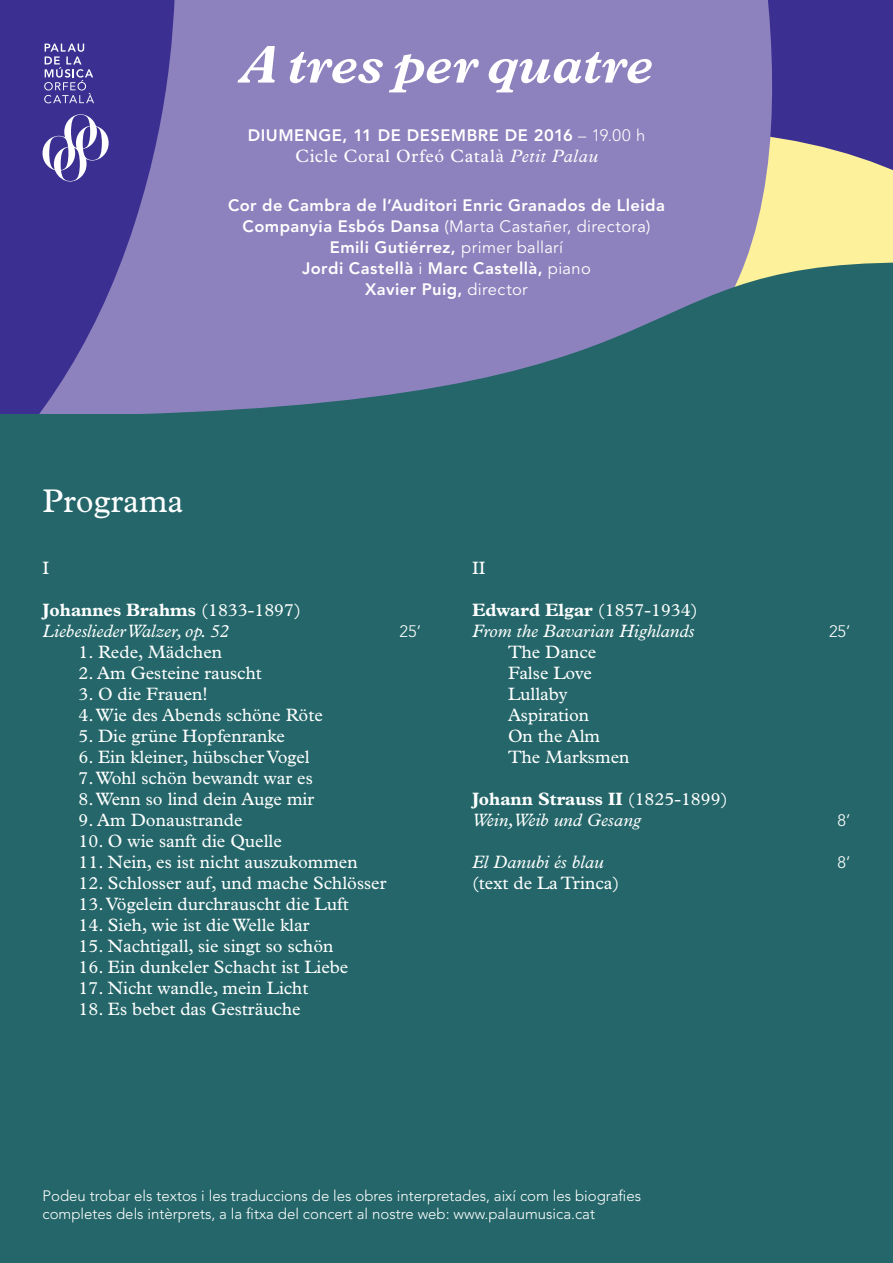
<style>
.page{position:relative;width:893px;height:1263px;background:#fff}
.page>*{position:absolute;margin:0;border:0;box-sizing:border-box;transform-origin:0 0}
.t1{font:italic 700 52.5px "Plantin Std";letter-spacing:-.005em;color:#fff}
.t2{font:33px "Plantin Std";color:#fff}
.t3{font:18px/21px "Plantin Std";color:#fff}
.t4{font:italic 18px/21px "Plantin Std";color:#fff}
.t5{font:18px "Plantin Std";letter-spacing:.03em;color:#fff}
.t6{font:800 16.5px/21px "Avenir LT Std";letter-spacing:.03em;color:#fff;text-align:center}
.t7{font:300 16.5px "Avenir LT Std";color:#fff}
.t8{font:300 15px/18px "Avenir LT Std";color:#fff}
.s1{font-weight:300}
.s2{font-style:italic}
.s3{font-weight:400}
.s4{font-weight:700;font-style:normal}
.s5{font-style:normal}
</style>
<div class="page">
<svg style="left:836px;top:0;width:57px;height:263px;background:#877c95"></svg>
<svg style="left:263px;top:0;width:573px;height:263px;background:#8e83b8"></svg>
<svg style="left:263px;top:263px;width:630px;height:152px;background:#5a7593"></svg>
<svg style="left:0;top:0;width:263px;height:415px;background:#675ca9"></svg>
<svg style="left:44px;top:44px;width:50px;height:59px;background:#6158a7"></svg>
<svg style="left:43px;top:114px;width:66px;height:67px"></svg>
<div style="left:0;top:415px;width:893px;height:848px;background:#246669"></div>
<h1 class="t1" style="left:240px;top:33px;width:414px">A tres per quatre</h1>
<p class="t6" style="left:248px;top:125px;width:399px">Diumenge, 11 de desembre de 2016 <span class="s1">– 19.00 h</span></p>
<p class="t5" style="left:295px;top:146px;width:304px">Cicle Coral Orfeó Català <span class="s2">Petit Palau</span></p>
<p class="t6" style="left:228px;top:195px;width:438px">Cor de Cambra de l’Auditori Enric Granados de Lleida Companyia Esbós Dansa <span class="s3">(Marta Castañer, directora)<br></span>Emili Gutiérrez, <span class="s3">primer ballarí<br></span>Jordi Castellà <span class="s3">i</span> Marc Castellà, <span class="s3">piano<br></span>Xavier Puig, <span class="s3">director</span></p>
<h2 class="t2" style="left:43px;top:482px;width:142px">Programa</h2>
<p class="t3" style="left:43px;top:557px;width:8px">I</p>
<p class="t4" style="left:43px;top:599px;width:260px"><span class="s4">Johannes Brahms</span> <span class="s5">(1833-1897)<br></span>Liebeslieder Walzer, op. 52</p>
<p class="t7" style="left:399px;top:621px;width:23px">25’</p>
<p class="t3" style="left:472px;top:557px;width:15px">II</p>
<p class="t4" style="left:472px;top:599px;width:227px"><span class="s4">Edward Elgar</span> <span class="s5">(1857-1934)<br></span>From the Bavarian Highlands</p>
<p class="t7" style="left:829px;top:621px;width:23px">25’</p>
<p class="t3" style="left:79px;top:641px;width:145px">1. Rede, Mädchen</p>
<p class="t3" style="left:79px;top:662px;width:185px">2. Am Gesteine rauscht</p>
<p class="t3" style="left:79px;top:683px;width:131px">3. O die Frauen!</p>
<p class="t3" style="left:79px;top:704px;width:246px">4. Wie des Abends schöne Röte</p>
<p class="t3" style="left:79px;top:725px;width:208px">5. Die grüne Hopfenranke</p>
<p class="t3" style="left:79px;top:746px;width:233px">6. Ein kleiner, hübscher Vogel</p>
<p class="t3" style="left:79px;top:767px;width:236px">7. Wohl schön bewandt war es</p>
<p class="t3" style="left:79px;top:788px;width:237px">8. Wenn so lind dein Auge mir</p>
<p class="t3" style="left:79px;top:809px;width:166px">9. Am Donaustrande</p>
<p class="t3" style="left:79px;top:830px;width:205px">10. O wie sanft die Quelle</p>
<p class="t3" style="left:79px;top:851px;width:281px">11. Nein, es ist nicht auszukommen</p>
<p class="t3" style="left:79px;top:872px;width:309px">12. Schlosser auf, und mache Schlösser</p>
<p class="t3" style="left:79px;top:893px;width:272px">13. Vögelein durchrauscht die Luft</p>
<p class="t3" style="left:79px;top:914px;width:232px">14. Sieh, wie ist die Welle klar</p>
<p class="t3" style="left:79px;top:935px;width:256px">15. Nachtigall, sie singt so schön</p>
<p class="t3" style="left:79px;top:956px;width:271px">16. Ein dunkeler Schacht ist Liebe</p>
<p class="t3" style="left:79px;top:977px;width:231px">17. Nicht wandle, mein Licht</p>
<p class="t3" style="left:79px;top:998px;width:224px">18. Es bebet das Gesträuche</p>
<p class="t3" style="left:508px;top:641px;width:123px">The Dance<br>False Love<br>Lullaby<br>Aspiration<br>On the Alm<br>The Marksmen</p>
<p class="t4" style="left:472px;top:788px;width:257px"><span class="s4">Johann Strauss II</span> <span class="s5">(1825-1899)<br></span>Wein, Weib und Gesang</p>
<p class="t7" style="left:838px;top:810px;width:14px">8’</p>
<p class="t4" style="left:472px;top:851px;width:133px">El Danubi és blau</p>
<p class="t7" style="left:838px;top:852px;width:14px">8’</p>
<p class="t3" style="left:472px;top:872px;width:149px">(text de La Trinca)</p>
<p class="t8" style="left:43px;top:1186px;width:600px">Podeu trobar els textos i les traduccions de les obres interpretades, així com les biografies completes dels intèrprets, a la fitxa del concert al nostre web: www.palaumusica.cat</p>
</div>
